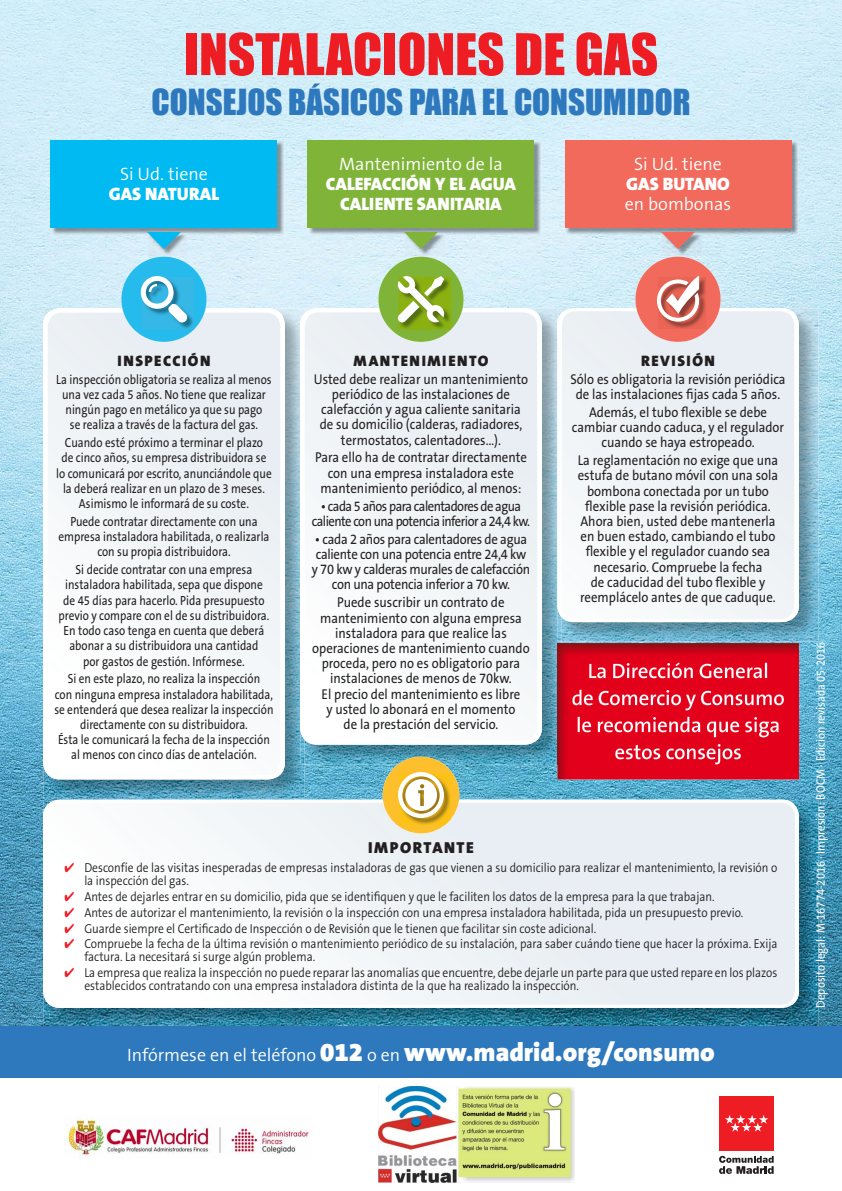
<style>
.page{position:relative;width:842px;height:1191px;background:#fff}
.page>*{position:absolute;margin:0;border:0;box-sizing:border-box;transform-origin:0 0}
.t1{font:53px "Impact";color:#ee1d23}
.t2{font:33px "Impact";color:#2e78be}
.t3{font:900 26px "The Sans B9";color:#fff}
.t4{font:900 18px/20px "The Sans B9";color:#fff;text-align:center}
.t5{font:300 18px "The Sans B4";color:#fff}
.t6{font:900 16px "The Sans B9";letter-spacing:.1em;color:#231f20}
.t7{font:900 15.2px "The Sans B9";letter-spacing:.1em;color:#231f20}
.t8{font:14.2px/15.2px "The Sans B5 Plain";color:#231f20;text-align:center;scale:.9 1}
.t9{font:14.2px/15.2px "The Sans B5 Plain";letter-spacing:-.02em;color:#231f20;text-align:center;scale:.9 1}
.t10{font:14.2px/15.2px "The Sans B5 Plain";letter-spacing:-.04em;color:#231f20;text-align:center;scale:.9 1}
.t11{font:13.3px/15.2px "The Sans B5 Plain";color:#231f20;text-align:center;scale:.85 1}
.t12{font:300 13px/13px "The Sans B4";color:#231f20;scale:.89 1}
.t13{font:12.4px "The Sans B5 Plain";color:#fff;scale:.9 1}
.s1{color:#ee1d23}
.s2{font-family:"The Sans B4";font-weight:300;font-size:18px}
</style>
<div class="page">
<img style="left:0;top:0;width:842px;height:1026px">
<div style="left:0;top:1026px;width:842px;height:51px;background:#2e78be"></div>
<img style="left:43px;top:994px;width:775px;height:32px">
<img style="left:789px;top:800px;width:29px;height:194px">
<svg style="left:43px;top:800px;width:10px;height:12px"></svg>
<div style="left:43px;top:799px;width:756px;height:208px;background:#fff;border-radius:17px"></div>
<svg style="left:47px;top:802px;width:748px;height:202px"></svg>
<img style="left:43px;top:764px;width:261px;height:35px">
<img style="left:275px;top:309px;width:29px;height:455px">
<svg style="left:43px;top:309px;width:10px;height:12px"></svg>
<div style="left:43px;top:308px;width:242px;height:471px;background:#fff;border-radius:17px"></div>
<svg style="left:48px;top:313px;width:232px;height:388px"></svg>
<img style="left:561px;top:608px;width:257px;height:33px">
<img style="left:789px;top:309px;width:29px;height:299px">
<svg style="left:561px;top:309px;width:6px;height:4px"></svg>
<div style="left:557px;top:308px;width:242px;height:314px;background:#fff;border-radius:17px"></div>
<svg style="left:562px;top:311px;width:232px;height:308px"></svg>
<img style="left:304px;top:729px;width:253px;height:35px">
<img style="left:532px;top:309px;width:29px;height:420px">
<svg style="left:300px;top:309px;width:10px;height:4px"></svg>
<img style="left:557px;top:309px;width:4px;height:332px">
<img style="left:557px;top:313px;width:4px;height:304px">
<div style="left:300px;top:308px;width:242px;height:436px;background:#fff;border-radius:17px"></div>
<svg style="left:305px;top:312px;width:232px;height:389px"></svg>
<img style="left:557px;top:643px;width:242px;height:136px">
<img style="left:557px;top:643px;width:4px;height:121px">
<img style="left:589px;top:662px;width:178px;height:16px">
<img style="left:572px;top:690px;width:213px;height:20px">
<img style="left:578px;top:717px;width:202px;height:20px">
<img style="left:615px;top:744px;width:126px;height:20px">
<img style="left:565px;top:141px;width:233px;height:94px">
<div style="left:565px;top:140px;width:226px;height:88px;background:#f26a5c"></div>
<img style="left:662px;top:233px;width:40px;height:23px">
<svg style="left:661px;top:232px;width:34px;height:17px"></svg>
<img style="left:51px;top:141px;width:233px;height:94px">
<div style="left:51px;top:140px;width:226px;height:88px;background:#00baf1"></div>
<img style="left:148px;top:233px;width:40px;height:23px">
<svg style="left:147px;top:232px;width:34px;height:17px"></svg>
<img style="left:308px;top:141px;width:233px;height:94px">
<div style="left:308px;top:140px;width:226px;height:88px;background:#7fb438"></div>
<img style="left:405px;top:233px;width:40px;height:23px">
<svg style="left:404px;top:232px;width:34px;height:17px"></svg>
<div style="left:121px;top:257px;width:86px;height:85px;background:#25bbed;border-radius:50%"></div>
<img style="left:142px;top:277px;width:52px;height:52px">
<svg style="left:141px;top:276px;width:47px;height:47px"></svg>
<div style="left:635px;top:257px;width:85px;height:85px;background:#f26a5c;border-radius:50%"></div>
<img style="left:665px;top:277px;width:41px;height:52px">
<svg style="left:657px;top:276px;width:42px;height:46px"></svg>
<div style="left:383px;top:756px;width:76px;height:77px;background:#febf2d;border-radius:50%"></div>
<svg style="left:398px;top:772px;width:53px;height:53px;background:#e9ce81"></svg>
<div style="left:378px;top:257px;width:86px;height:85px;background:#7fb438;border-radius:50%"></div>
<img style="left:399px;top:277px;width:52px;height:52px">
<svg style="left:397px;top:276px;width:47px;height:46px;background:#afc570"></svg>
<img style="left:66px;top:1119px;width:244px;height:36px">
<div style="left:719px;top:1096px;width:55px;height:54px;background:#ee1d23"></div>
<svg style="left:725px;top:1115px;width:43px;height:16px"></svg>
<svg style="left:719px;top:1155px;width:55px;height:18px"></svg>
<img style="left:378px;top:1086px;width:196px;height:96px">
<h1 class="t1" style="left:184px;top:13px;width:476px">INSTALACIONES DE GAS</h1>
<h2 class="t2" style="left:151px;top:76px;width:540px">CONSEJOS BÁSICOS PARA EL CONSUMIDOR</h2>
<p class="t5" style="left:120px;top:165px;width:89px">Si Ud. tiene</p>
<p class="t4" style="left:109px;top:185px;width:112px">GAS NATURAL</p>
<p class="t5" style="left:339px;top:155px;width:165px">Mantenimiento de la</p>
<p class="t4" style="left:326px;top:175px;width:192px">CALEFACCIÓN Y EL AGUA<br>CALIENTE SANITARIA</p>
<p class="t5" style="left:634px;top:155px;width:89px">Si Ud. tiene</p>
<p class="t4" style="left:626px;top:175px;width:105px">GAS BUTANO</p>
<p class="t5" style="left:625px;top:195px;width:108px">en bombonas</p>
<p class="t7" style="left:117px;top:352px;width:95px">INSPECCIÓN</p>
<p class="t11" style="left:56px;top:372px;width:255px">La inspección obligatoria se realiza al menos una vez cada 5 años. No tiene que realizar ningún pago en metálico ya que su pago<br>se realiza a través de la factura del gas.</p>
<p class="t11" style="left:56px;top:436px;width:255px">Cuando esté próximo a terminar el plazo<br>de cinco años, su empresa distribuidora se lo comunicará por escrito, anunciándole que la deberá realizar en un plazo de 3 meses.<br>Asimismo le informará de su coste.</p>
<p class="t11" style="left:58px;top:514px;width:250px">Puede contratar directamente con una empresa instaladora habilitada, o realizarla con su propia distribuidora.</p>
<p class="t11" style="left:59px;top:563px;width:250px">Si decide contratar con una empresa instaladora habilitada, sepa que dispone de 45 días para hacerlo. Pida presupuesto previo y compare con el de su distribuidora.<br>En todo caso tenga en cuenta que deberá abonar a su distribuidora una cantidad<br>por gastos de gestión. Infórmese.</p>
<p class="t11" style="left:54px;top:672px;width:259px">Si en este plazo, no realiza la inspección<br>con ninguna empresa instaladora habilitada, se entenderá que desea realizar la inspección directamente con su distribuidora.<br>Ésta le comunicará la fecha de la inspección al menos con cinco días de antelación.</p>
<p class="t7" style="left:354px;top:352px;width:136px">MANTENIMIENTO</p>
<p class="t8" style="left:314px;top:372px;width:240px">Usted debe realizar un mantenimiento periódico de las instalaciones de calefacción y agua caliente sanitaria de su domicilio (calderas, radiadores, termostatos, calentadores…).</p>
<p class="t8" style="left:315px;top:451px;width:237px">Para ello ha de contratar directamente con una empresa instaladora este mantenimiento periódico, al menos:</p>
<p class="t10" style="left:312px;top:499px;width:244px">• cada 5 años para calentadores de agua caliente con una potencia inferior a 24,4 kw.</p>
<p class="t9" style="left:312px;top:532px;width:244px">• cada 2 años para calentadores de agua caliente con una potencia entre 24,4 kw y 70 kw y calderas murales de calefacción con una potencia inferior a 70 kw.</p>
<p class="t8" style="left:312px;top:596px;width:243px">Puede suscribir un contrato de mantenimiento con alguna empresa instaladora para que realice las operaciones de mantenimiento cuando proceda, pero no es obligatorio para instalaciones de menos de 70kw.<br>El precio del mantenimiento es libre<br>y usted lo abonará en el momento<br>de la prestación del servicio.</p>
<p class="t7" style="left:641px;top:352px;width:75px">REVISIÓN</p>
<p class="t8" style="left:570px;top:372px;width:241px">Sólo es obligatoria la revisión periódica de las instalaciones fijas cada 5 años.</p>
<p class="t8" style="left:572px;top:405px;width:237px">Además, el tubo flexible se debe cambiar cuando caduca, y el regulador cuando se haya estropeado.</p>
<p class="t8" style="left:578px;top:453px;width:224px">La reglamentación no exige que una estufa de butano móvil con una sola bombona conectada por un tubo flexible pase la revisión periódica.<br>Ahora bien, usted debe mantenerla en buen estado, cambiando el tubo flexible y el regulador cuando sea necesario. Compruebe la fecha<br>de caducidad del tubo flexible y reemplácelo antes de que caduque.</p>
<p class="t6" style="left:368px;top:839px;width:107px">IMPORTANTE</p>
<p class="t12" style="left:84px;top:862px;width:780px;text-indent:-20px"><span class="s1">✔</span> Desconfíe de las visitas inesperadas de empresas instaladoras de gas que vienen a su domicilio para realizar el mantenimiento, la revisión o la inspección del gas.</p>
<p class="t12" style="left:64px;top:891px;width:732px"><span class="s1">✔</span> Antes de dejarles entrar en su domicilio, pida que se identifiquen y que le faciliten los datos de la empresa para la que trabajan.</p>
<p class="t12" style="left:64px;top:906px;width:764px"><span class="s1">✔</span> Antes de autorizar el mantenimiento, la revisión o la inspección con una empresa instaladora habilitada, pida un presupuesto previo.</p>
<p class="t12" style="left:64px;top:922px;width:599px"><span class="s1">✔</span> Guarde siempre el Certificado de Inspección o de Revisión que le tienen que facilitar sin coste adicional.</p>
<p class="t12" style="left:84px;top:938px;width:780px;text-indent:-20px"><span class="s1">✔</span> Compruebe la fecha de la última revisión o mantenimiento periódico de su instalación, para saber cuándo tiene que hacer la próxima. Exija factura. La necesitará si surge algún problema.</p>
<p class="t12" style="left:84px;top:967px;width:780px;text-indent:-20px"><span class="s1">✔</span> La empresa que realiza la inspección no puede reparar las anomalías que encuentre, debe dejarle un parte para que usted repare en los plazos establecidos contratando con una empresa instaladora distinta de la que ha realizado la inspección.</p>
<h3 class="t3" style="left:127px;top:1038px;width:589px"><span class="s2">Infórmese en el teléfono</span> 012 <span class="s2">o en</span> www.madrid.org/consumo</h3>
<p class="t13" style="left:814px;top:1007px;width:409px;rotate:-90deg">Depósito legal: M-16774-2016 · Impresión: BOCM · Edición revisada 05-2016</p>
</div>
